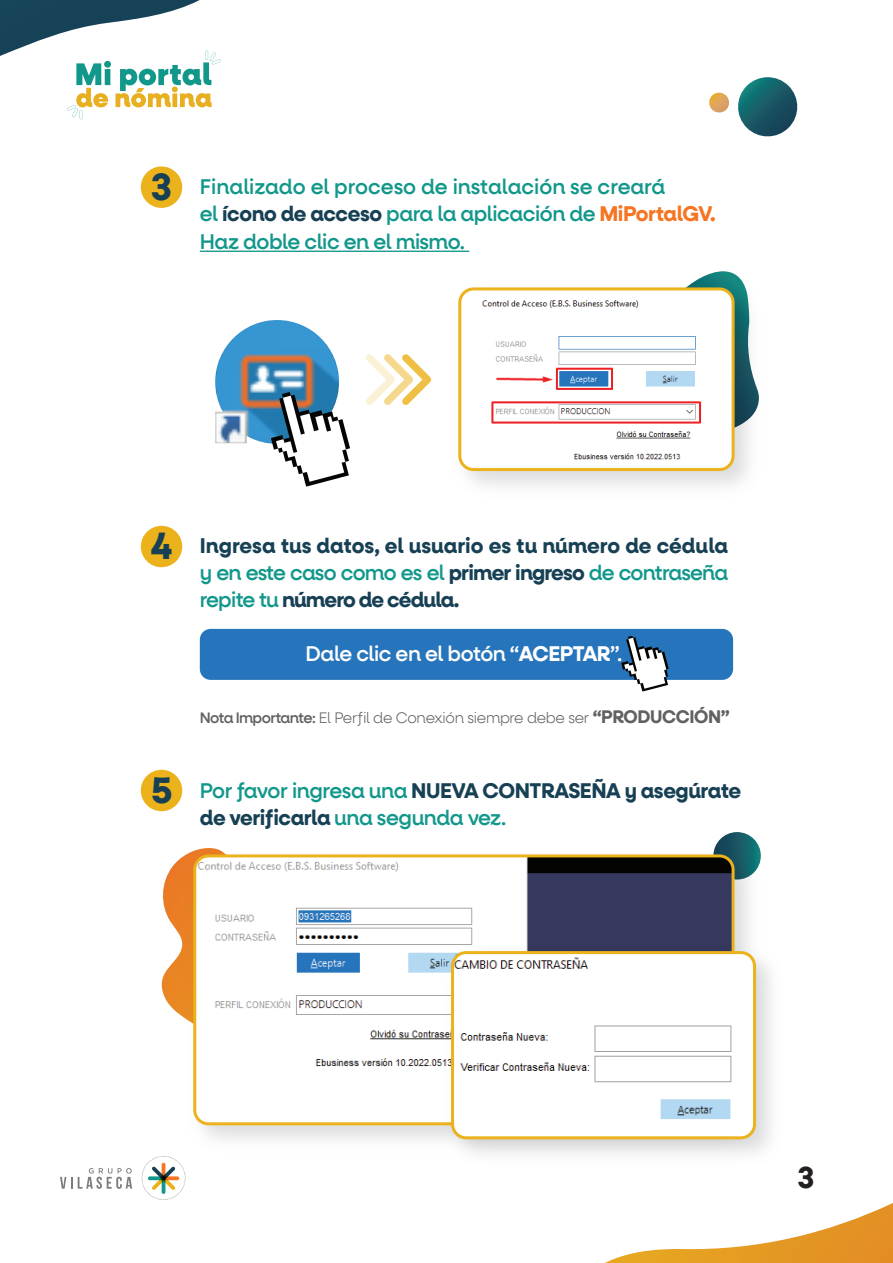
<style>
.page{position:relative;width:893px;height:1263px;background:#fff}
.page>*{position:absolute;margin:0;border:0;box-sizing:border-box;transform-origin:0 0}
.t1{font:700 37.5px "Neulis Alt";color:#174054}
.t2{font:700 30px "Neulis Alt";color:#231f20}
.t3{font:700 21px/27.2px "Neulis Alt";letter-spacing:-.015em;color:#174054}
.t4{font:500 21px/27.2px "Neulis Alt";letter-spacing:-.015em;color:#12978b}
.t5{font:500 21px "Neulis Alt";letter-spacing:-.02em;color:#fff}
.t6{font:300 15px "Neulis Alt";letter-spacing:-.02em;color:#606160}
.s1{font-weight:700;color:#174054}
.s2{font-weight:700;color:#f57523}
.s3{font-weight:500;color:#12978b}
.s4{font-weight:700}
.s5{font-weight:500}
.s6{font-weight:700;font-size:18px}
</style>
<div class="page">
<svg style="left:707px;top:271px;width:29px;height:4px"></svg>
<svg style="left:161px;top:858px;width:20px;height:158px"></svg>
<svg style="left:713px;top:832px;width:48px;height:47px"></svg>
<svg style="left:140px;top:1154px;width:47px;height:48px"></svg>
<svg style="left:142px;top:1156px;width:43px;height:44px"></svg>
<svg style="left:60px;top:1168px;width:72px;height:21px"></svg>
<svg style="left:709px;top:77px;width:89px;height:60px"></svg>
<svg style="left:605px;top:1203px;width:288px;height:60px"></svg>
<div style="left:141px;top:166px;width:41px;height:42px;background:#ebb21c;border-radius:50%"></div>
<hr style="left:200px;top:251px;width:269px;height:1px;background:#12978b">
<div style="left:141px;top:770px;width:41px;height:41px;background:#ebb21c;border-radius:50%"></div>
<div style="left:141px;top:526px;width:41px;height:41px;background:#ebb21c;border-radius:50%"></div>
<img style="left:215px;top:320px;width:124px;height:124px">
<img style="left:270px;top:391px;width:80px;height:96px">
<img style="left:462px;top:275px;width:297px;height:211px">
<div style="left:460px;top:289px;width:273px;height:181px;background:#fff;border-radius:14px"></div>
<div style="left:458px;top:287px;width:277px;height:184px;border:3px solid #ebb21c;border-radius:14px"></div>
<img style="left:482px;top:300px;width:220px;height:160px">
<svg style="left:366px;top:354px;width:65px;height:51px"></svg>
<div style="left:200px;top:629px;width:533px;height:51px;background:#2675bc;border-radius:11px"></div>
<img style="left:621px;top:636px;width:48px;height:56px">
<img style="left:181px;top:842px;width:580px;height:316px">
<img style="left:195px;top:856px;width:538px;height:268px">
<div style="left:193px;top:854px;width:542px;height:271px;border:3px solid #ebb21c;border-radius:14px"></div>
<img style="left:439px;top:939px;width:332px;height:219px">
<img style="left:453px;top:952px;width:301px;height:186px">
<div style="left:451px;top:951px;width:305px;height:188px;border:3px solid #ebb21c;border-radius:14px"></div>
<svg style="left:0;top:0;width:221px;height:119px"></svg>
<h1 class="t1" style="left:151px;top:164px;width:23px">3</h1>
<p class="t4" style="left:200px;top:174px;width:517px">Finalizado el proceso de instalación se creará<br>el <span class="s1">ícono de acceso</span> para la aplicación de <span class="s2">MiPortalGV.<br></span>Haz doble clic en el mismo.</p>
<h1 class="t1" style="left:150px;top:524px;width:24px">4</h1>
<h1 class="t1" style="left:151px;top:768px;width:23px">5</h1>
<p class="t3" style="left:200px;top:532px;width:530px;text-align:justify">Ingresa tus datos, el usuario es tu número de cédula <span class="s3">y en este caso como es el</span> primer ingreso <span class="s3">de contraseña repite tu</span> número de cédula.</p>
<p class="t5" style="left:305px;top:642px;width:318px">Dale clic en el botón “<span class="s4">ACEPTAR</span>”.</p>
<p class="t6" style="left:200px;top:709px;width:531px"><span class="s5">Nota Importante:</span> El Perfil de Conexión siempre debe ser <span class="s6">“PRODUCCIÓN”</span></p>
<p class="t3" style="left:200px;top:777px;width:543px"><span class="s3">Por favor ingresa una</span> NUEVA CONTRASEÑA y asegúrate de verificarla <span class="s3">una segunda vez.</span></p>
<h2 class="t2" style="left:797px;top:1159px;width:18px">3</h2>
</div>
